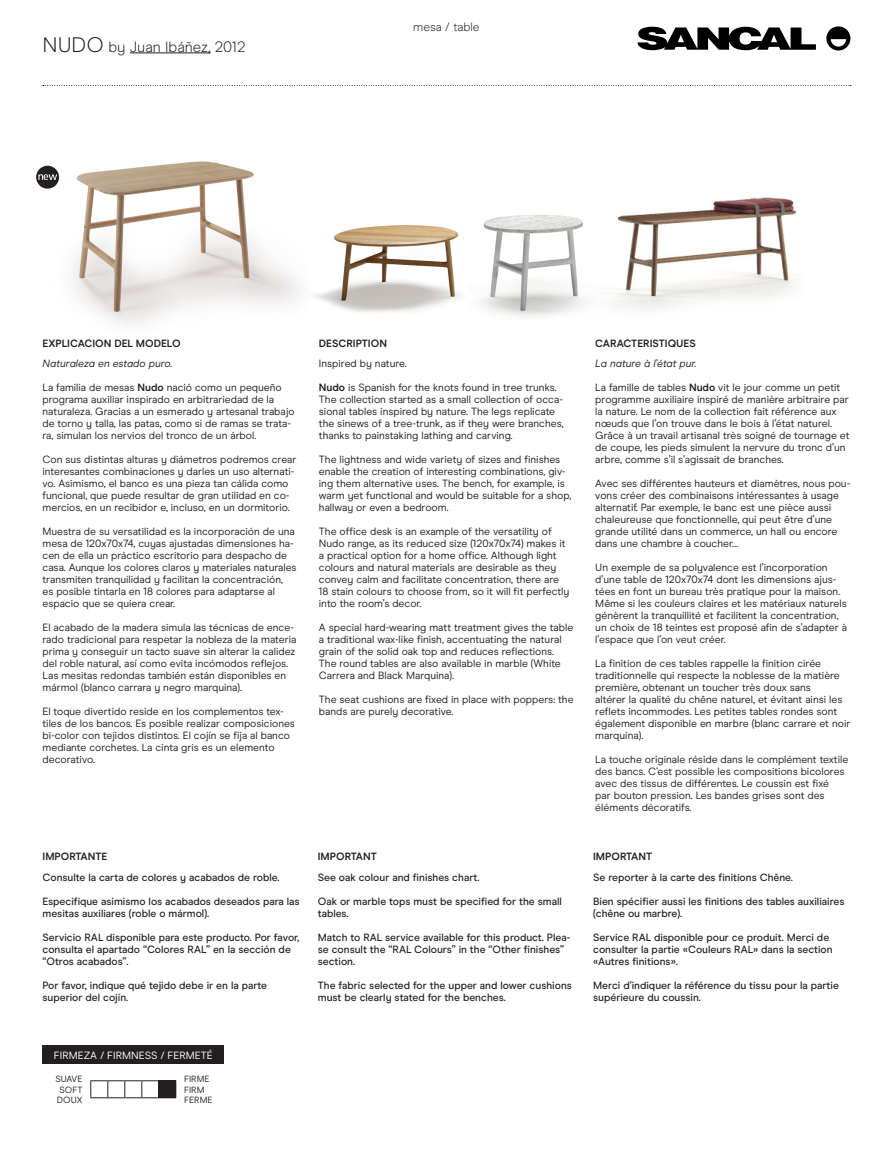
<style>
.page{position:relative;width:893px;height:1149px;background:#fff}
.page>*{position:absolute;margin:0;border:0;box-sizing:border-box;transform-origin:0 0}
.t1{font:300 15px "Modern Era";color:#231f20}
.t2{font:300 12px "Modern Era";color:#231f20}
._2_párrafo_normal{font:10.5px/12px "Modern Era";color:#231f20}
._5_párrafo_IMPORTANT{font:500 10.5px/12px "Modern Era";color:#231f20}
._1_Estilo_de_párrafo{font:700 10.5px "Modern Era";color:#231f20}
._3_PARRAFO_NORMAL_CU{font:italic 10.5px "Modern Era";color:#231f20}
._4_IMPORTANTE{font:700 10.5px "Modern Era";color:#231f20}
.CIRCULO_ACABADO{font:10.5px "Modern Era";color:#fff}
._3_PARRAFO_NORMAL_CU-2{font:10.5px "Modern Era";color:#231f20}
.t3{font:9px "Modern Era";color:#231f20}
.s1{font-size:21px}
.s2{font-weight:700}
</style>
<div class="page">
<svg style="left:826px;top:26px;width:24px;height:24px"></svg>
<svg style="left:637px;top:27px;width:179px;height:23px"></svg>
<hr style="left:130px;top:52px;width:81px;height:1px;background:#231f20">
<svg style="left:43px;top:85px;width:808px;height:1px"></svg>
<img style="left:36px;top:161px;width:263px;height:163px">
<div style="left:36px;top:166px;width:23px;height:22px;background:#231f20;border-radius:50%"></div>
<svg style="left:38px;top:174px;width:19px;height:6px"></svg>
<img style="left:314px;top:215px;width:270px;height:102px">
<img style="left:609px;top:197px;width:188px;height:113px">
<div style="left:43px;top:1044px;width:181px;height:18px;background:#231f20"></div>
<svg style="left:90px;top:1080px;width:86px;height:18px"></svg>
<h1 class="t1" style="left:43px;top:38px;width:204px"><span class="s1">NUDO</span> by Juan Ibáñez, 2012</h1>
<p class="t2" style="left:413px;top:20px;width:68px">mesa / table</p>
<p class="_1_Estilo_de_párrafo" style="left:43px;top:336px;width:140px">EXPLICACION DEL MODELO</p>
<p class="_3_PARRAFO_NORMAL_CU" style="left:43px;top:357px;width:131px">Naturaleza en estado puro.</p>
<p class="_2_párrafo_normal" style="left:43px;top:381px;width:254px">La familia de mesas <span class="s2">Nudo</span> nació como un pequeño programa auxiliar inspirado en arbitrariedad de la naturaleza. Gracias a un esmerado y artesanal trabajo de torno y talla, las patas, como si de ramas se trata&shy;ra, simulan los nervios del tronco de un árbol.</p>
<p class="_2_párrafo_normal" style="left:43px;top:453px;width:256px">Con sus distintas alturas y diámetros podremos crear interesantes combinaciones y darles un uso alternati&shy;vo. Asimismo, el banco es una pieza tan cálida como funcional, que puede resultar de gran utilidad en co&shy;mercios, en un recibidor e, incluso, en un dormitorio.</p>
<p class="_2_párrafo_normal" style="left:43px;top:525px;width:256px">Muestra de su versatilidad es la incorporación de una mesa de 120x70x74, cuyas ajustadas dimensiones ha&shy;cen de ella un práctico escritorio para despacho de casa. Aunque los colores claros y materiales naturales transmiten tranquilidad y facilitan la concentración,<br>es posible tintarla en 18 colores para adaptarse al espacio que se quiera crear.</p>
<p class="_2_párrafo_normal" style="left:43px;top:621px;width:255px">El acabado de la madera simula las técnicas de ence&shy;rado tradicional para respetar la nobleza de la materia prima y conseguir un tacto suave sin alterar la calidez del roble natural, así como evita incómodos reflejos.<br>Las mesitas redondas también están disponibles en mármol (blanco carrara y negro marquina).</p>
<p class="_2_párrafo_normal" style="left:43px;top:705px;width:254px">El toque divertido reside en los complementos tex&shy;tiles de los bancos. Es posible realizar composiciones bi-color con tejidos distintos. El cojín se fija al banco mediante corchetes. La cinta gris es un elemento decorativo.</p>
<p class="_1_Estilo_de_párrafo" style="left:319px;top:336px;width:70px">DESCRIPTION</p>
<p class="_3_PARRAFO_NORMAL_CU-2" style="left:319px;top:357px;width:89px">Inspired by nature.</p>
<p class="_2_párrafo_normal" style="left:319px;top:381px;width:246px"><span class="s2">Nudo</span> is Spanish for the knots found in tree trunks.<br>The collection started as a small collection of occa&shy;sional tables inspired by nature. The legs replicate the sinews of a tree-trunk, as if they were branches, thanks to painstaking lathing and carving.</p>
<p class="_2_párrafo_normal" style="left:319px;top:453px;width:254px">The lightness and wide variety of sizes and finishes enable the creation of interesting combinations, giv&shy;ing them alternative uses. The bench, for example, is warm yet functional and would be suitable for a shop, hallway or even a bedroom.</p>
<p class="_2_párrafo_normal" style="left:319px;top:525px;width:252px">The office desk is an example of the versatility of Nudo range, as its reduced size (120x70x74) makes it a practical option for a home office. Although light colours and natural materials are desirable as they convey calm and facilitate concentration, there are 18 stain colours to choose from, so it will fit perfectly into the room’s decor.</p>
<p class="_2_párrafo_normal" style="left:319px;top:621px;width:256px">A special hard-wearing matt treatment gives the table a traditional wax-like finish, accentuating the natural grain of the solid oak top and reduces reflections.<br>The round tables are also available in marble (White Carrera and Black Marquina).</p>
<p class="_2_párrafo_normal" style="left:319px;top:693px;width:256px">The seat cushions are fixed in place with poppers: the bands are purely decorative.</p>
<p class="_4_IMPORTANTE" style="left:43px;top:850px;width:66px">IMPORTANTE</p>
<p class="_5_párrafo_IMPORTANT" style="left:43px;top:870px;width:239px">Consulte la carta de colores y acabados de roble.</p>
<p class="_5_párrafo_IMPORTANT" style="left:43px;top:894px;width:259px">Especifique asimismo los acabados deseados para las mesitas auxiliares (roble o mármol).</p>
<p class="_5_párrafo_IMPORTANT" style="left:43px;top:930px;width:258px">Servicio RAL disponible para este producto. Por favor, consulta el apartado “Colores RAL” en la sección de “Otros acabados”.</p>
<p class="_5_párrafo_IMPORTANT" style="left:43px;top:978px;width:226px">Por favor, indique qué tejido debe ir en la parte superior del cojín.</p>
<p class="CIRCULO_ACABADO" style="left:54px;top:1048px;width:160px">FIRMEZA / FIRMNESS / FERMETÉ</p>
<p class="t3" style="left:55px;top:1073px;width:29px">SUAVE</p>
<p class="t3" style="left:59px;top:1083px;width:25px">SOFT</p>
<p class="t3" style="left:57px;top:1094px;width:27px">DOUX</p>
<p class="t3" style="left:184px;top:1073px;width:27px">FIRME</p>
<p class="t3" style="left:184px;top:1083px;width:22px">FIRM</p>
<p class="t3" style="left:184px;top:1094px;width:30px">FERME</p>
<p class="_4_IMPORTANTE" style="left:318px;top:850px;width:61px">IMPORTANT</p>
<p class="_5_párrafo_IMPORTANT" style="left:318px;top:870px;width:163px">See oak colour and finishes chart.</p>
<p class="_5_párrafo_IMPORTANT" style="left:318px;top:894px;width:246px">Oak or marble tops must be specified for the small tables.</p>
<p class="_5_párrafo_IMPORTANT" style="left:318px;top:930px;width:254px">Match to RAL service available for this product. Plea&shy;se consult the “RAL Colours” in the “Other finishes” section.</p>
<p class="_5_párrafo_IMPORTANT" style="left:318px;top:978px;width:256px">The fabric selected for the upper and lower cushions must be clearly stated for the benches.</p>
<p class="_1_Estilo_de_párrafo" style="left:595px;top:336px;width:102px">CARACTERISTIQUES</p>
<p class="_3_PARRAFO_NORMAL_CU" style="left:595px;top:357px;width:103px">La nature à l’état pur.</p>
<p class="_2_párrafo_normal" style="left:595px;top:381px;width:256px">La famille de tables <span class="s2">Nudo</span> vit le jour comme un petit programme auxiliaire inspiré de manière arbitraire par la nature. Le nom de la collection fait référence aux nœuds que l’on trouve dans le bois à l’état naturel.<br>Grâce à un travail artisanal très soigné de tournage et de coupe, les pieds simulent la nervure du tronc d’un arbre, comme s’il s’agissait de branches.</p>
<p class="_2_párrafo_normal" style="left:595px;top:477px;width:257px">Avec ses différentes hauteurs et diamètres, nous pou&shy;vons créer des combinaisons intéressantes à usage alternatif. Par exemple, le banc est une pièce aussi chaleureuse que fonctionnelle, qui peut être d’une grande utilité dans un commerce, un hall ou encore dans une chambre à coucher…</p>
<p class="_2_párrafo_normal" style="left:595px;top:561px;width:253px">Un exemple de sa polyvalence est l’incorporation d’une table de 120x70x74 dont les dimensions ajus&shy;tées en font un bureau très pratique pour la maison.<br>Même si les couleurs claires et les matériaux naturels génèrent la tranquillité et facilitent la concentration, un choix de 18 teintes est proposé afin de s’adapter à l’espace que l’on veut créer.</p>
<p class="_2_párrafo_normal" style="left:595px;top:657px;width:257px">La finition de ces tables rappelle la finition cirée traditionnelle qui respecte la noblesse de la matière première, obtenant un toucher très doux sans<br>altérer la qualité du chêne naturel, et évitant ainsi les reflets incommodes. Les petites tables rondes sont également disponible en marbre (blanc carrare et noir marquina).</p>
<p class="_2_párrafo_normal" style="left:595px;top:753px;width:254px">La touche originale réside dans le complément textile des bancs. C'est possible les compositions bicolores avec des tissus de différentes. Le coussin est fixé<br>par bouton pression. Les bandes grises sont des éléments décoratifs.</p>
<p class="_4_IMPORTANTE" style="left:593px;top:850px;width:61px">IMPORTANT</p>
<p class="_5_párrafo_IMPORTANT" style="left:593px;top:870px;width:201px">Se reporter à la carte des finitions Chêne.</p>
<p class="_5_párrafo_IMPORTANT" style="left:593px;top:894px;width:253px">Bien spécifier aussi les finitions des tables auxiliaires (chêne ou marbre).</p>
<p class="_5_párrafo_IMPORTANT" style="left:593px;top:930px;width:241px">Service RAL disponible pour ce produit. Merci de consulter la partie «Couleurs RAL» dans la section «Autres finitions».</p>
<p class="_5_párrafo_IMPORTANT" style="left:593px;top:978px;width:247px">Merci d’indiquer la référence du tissu pour la partie supérieure du coussin.</p>
</div>
